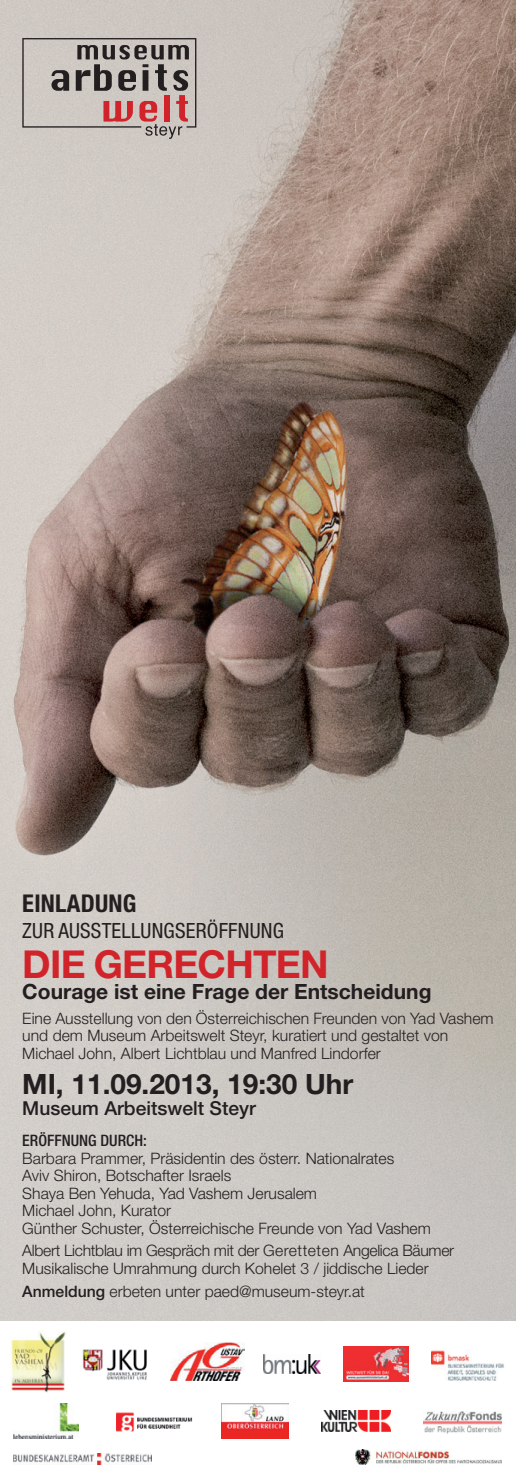
<style>
.page{position:relative;width:516px;height:1479px;background:#fff}
.page>*{position:absolute;margin:0;border:0;box-sizing:border-box;transform-origin:0 0}
.t1{font:700 38.5px "Helvetica Neue LT";letter-spacing:-.02em;color:#d1232a}
.t2{font:700 28px "Helvetica Neue LT";color:#231f20}
.t3{font:700 condensed 24.5px "Helvetica Neue LT";letter-spacing:.01em;color:#231f20}
.t4{font:700 21px "Helvetica Neue LT";color:#231f20}
.t5{font:condensed 21px "Helvetica Neue LT";letter-spacing:.01em;color:#231f20}
.t6{font:500 19.25px "Helvetica Neue LT";color:#231f20}
.t7{font:300 15.75px/17.5px "Helvetica Neue LT";color:#231f20}
.t8{font:500 condensed 15.75px "Helvetica Neue LT";color:#231f20}
.s1{font-weight:500}
</style>
<div class="page">
<img style="left:0;top:0;width:516px;height:1320px">
<svg style="left:22px;top:38px;width:174px;height:101px;background:#b1a29e"></svg>
<img style="left:11px;top:1331px;width:55px;height:60px">
<img style="left:82px;top:1349px;width:65px;height:31px">
<img style="left:170px;top:1342px;width:74px;height:38px">
<img style="left:343px;top:1346px;width:65px;height:35px">
<img style="left:222px;top:1403px;width:66px;height:35px">
<img style="left:264px;top:1354px;width:56px;height:19px">
<img style="left:13px;top:1403px;width:65px;height:35px">
<img style="left:116px;top:1412px;width:77px;height:20px">
<img style="left:13px;top:1453px;width:138px;height:11px">
<img style="left:431px;top:1350px;width:73px;height:30px">
<img style="left:355px;top:1449px;width:146px;height:15px">
<img style="left:321px;top:1410px;width:69px;height:21px">
<img style="left:423px;top:1411px;width:78px;height:22px">
<h3 class="t3" style="left:22px;top:888px;width:116px">EINLADUNG</h3>
<h3 class="t5" style="left:22px;top:918px;width:263px">ZUR AUSSTELLUNGSERÖFFNUNG</h3>
<h1 class="t1" style="left:22px;top:940px;width:308px">DIE GERECHTEN</h1>
<h3 class="t4" style="left:22px;top:978px;width:411px">Courage ist eine Frage der Entscheidung</h3>
<p class="t7" style="left:22px;top:1008px;width:473px">Eine Ausstellung von den Österreichischen Freunden von Yad Vashem und dem Museum Arbeitswelt Steyr, kuratiert und gestaltet von<br>Michael John, Albert Lichtblau und Manfred Lindorfer</p>
<h2 class="t2" style="left:22px;top:1066px;width:332px">MI, 11.09.2013, 19:30 Uhr</h2>
<p class="t6" style="left:22px;top:1096px;width:235px">Museum Arbeitswelt Steyr</p>
<p class="t8" style="left:22px;top:1131px;width:126px">ERÖFFNUNG DURCH:</p>
<p class="t7" style="left:22px;top:1148px;width:410px">Barbara Prammer, Präsidentin des österr. Nationalrates<br>Aviv Shiron, Botschafter Israels<br>Shaya Ben Yehuda, Yad Vashem Jerusalem<br>Michael John, Kurator<br>Günther Schuster, Österreichische Freunde von Yad Vashem</p>
<p class="t7" style="left:22px;top:1241px;width:433px">Albert Lichtblau im Gespräch mit der Geretteten Angelica Bäumer<br>Musikalische Umrahmung durch Kohelet 3 / jiddische Lieder</p>
<p class="t7" style="left:22px;top:1281px;width:344px"><span class="s1">Anmeldung</span> erbeten unter paed@museum-steyr.at</p>
</div>
